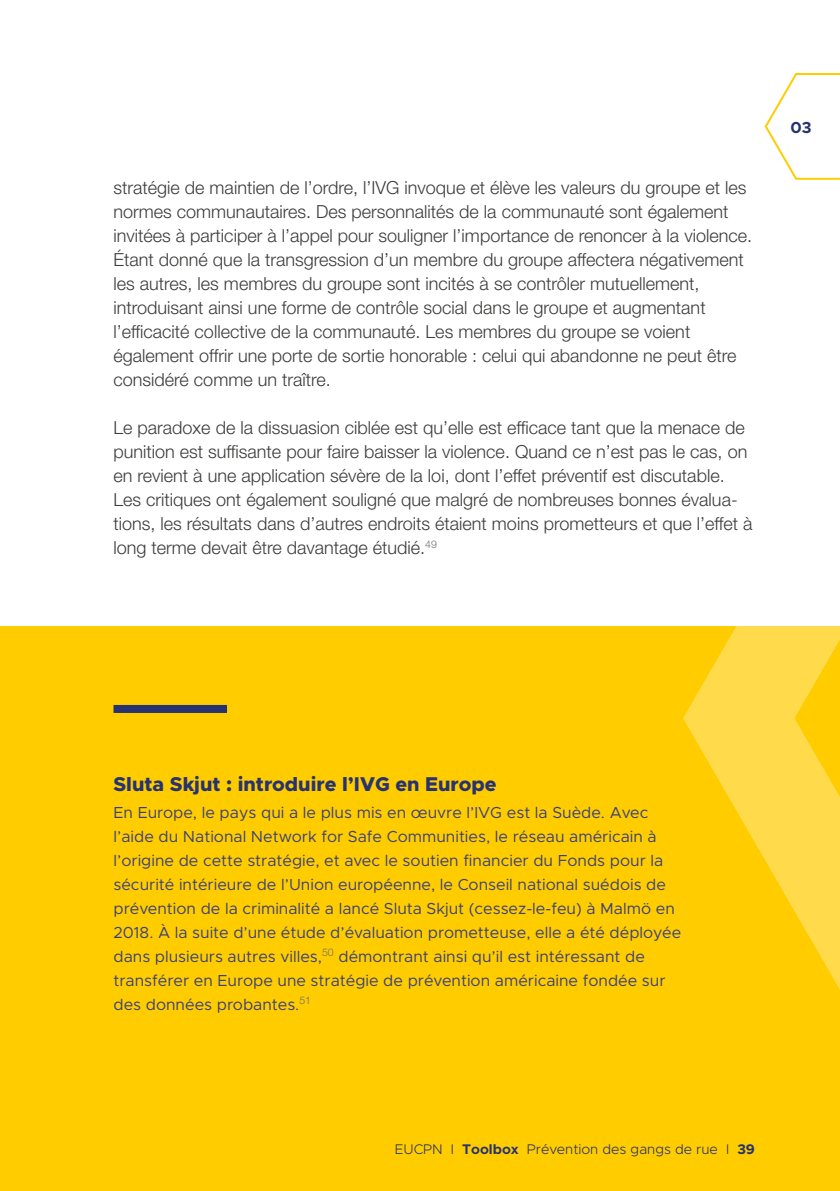
<style>
.page{position:relative;width:840px;height:1191px;background:#fff}
.page>*{position:absolute;margin:0;border:0;box-sizing:border-box;transform-origin:0 0}
.t1{font:800 20px "Metropolis";color:#273371}
.t2{font:300 18px/24px "Helvetica Neue LT Std";color:#3c3c3b}
.t3{font:16px/24px "Metropolis";color:#3b407b}
.t4{font:700 16px "Metropolis";color:#273371}
.t5{font:300 14px "Metropolis";color:#273371}
.s1{font-weight:700}
</style>
<div class="page">
<div style="left:0;top:626px;width:839px;height:565px;background:#fc0"></div>
<svg style="left:683px;top:626px;width:156px;height:362px"></svg>
<div style="left:113px;top:705px;width:114px;height:8px;background:#273371"></div>
<svg style="left:764px;top:73px;width:75px;height:107px"></svg>
<p class="t2" style="left:113px;top:175px;width:639px">stratégie de maintien de l’ordre, l’IVG invoque et élève les valeurs du groupe et les normes communautaires. Des personnalités de la communauté sont également invitées à participer à l’appel pour souligner l’importance de renoncer à la violence.<br>Étant donné que la transgression d’un membre du groupe affectera négativement les autres, les membres du groupe sont incités à se contrôler mutuellement, introduisant ainsi une forme de contrôle social dans le groupe et augmentant l’efficacité collective de la communauté. Les membres du groupe se voient également offrir une porte de sortie honorable : celui qui abandonne ne peut être considéré comme un traître.</p>
<p class="t2" style="left:113px;top:415px;width:640px">Le paradoxe de la dissuasion ciblée est qu’elle est efficace tant que la menace de punition est suffisante pour faire baisser la violence. Quand ce n’est pas le cas, on en revient à une application sévère de la loi, dont l’effet préventif est discutable.<br>Les critiques ont également souligné que malgré de nombreuses bonnes évalua&shy;tions, les résultats dans d’autres endroits étaient moins prometteurs et que l’effet à long terme devait être davantage étudié.<sup>49</sup></p>
<p class="t4" style="left:790px;top:117px;width:22px">03</p>
<p class="t1" style="left:113px;top:771px;width:384px">Sluta Skjut : introduire l’IVG en Europe</p>
<p class="t3" style="left:113px;top:801px;width:569px">En Europe, le pays qui a le plus mis en œuvre l’IVG est la Suède. Avec l’aide du National Network for Safe Communities, le réseau américain à l’origine de cette stratégie, et avec le soutien financier du Fonds pour la sécurité intérieure de l’Union européenne, le Conseil national suédois de prévention de la criminalité a lancé Sluta Skjut (cessez-le-feu) à Malmö en 2018. À la suite d’une étude d’évaluation prometteuse, elle a été déployée dans plusieurs autres villes,<sup>50</sup> démontrant ainsi qu’il est intéressant de transférer en Europe une stratégie de prévention américaine fondée sur des données probantes.<sup>51</sup></p>
<p class="t5" style="left:394px;top:1140px;width:361px">EUCPN I <span class="s1">Toolbox</span> Prévention des gangs de rue I <span class="s1">39</span></p>
</div>
